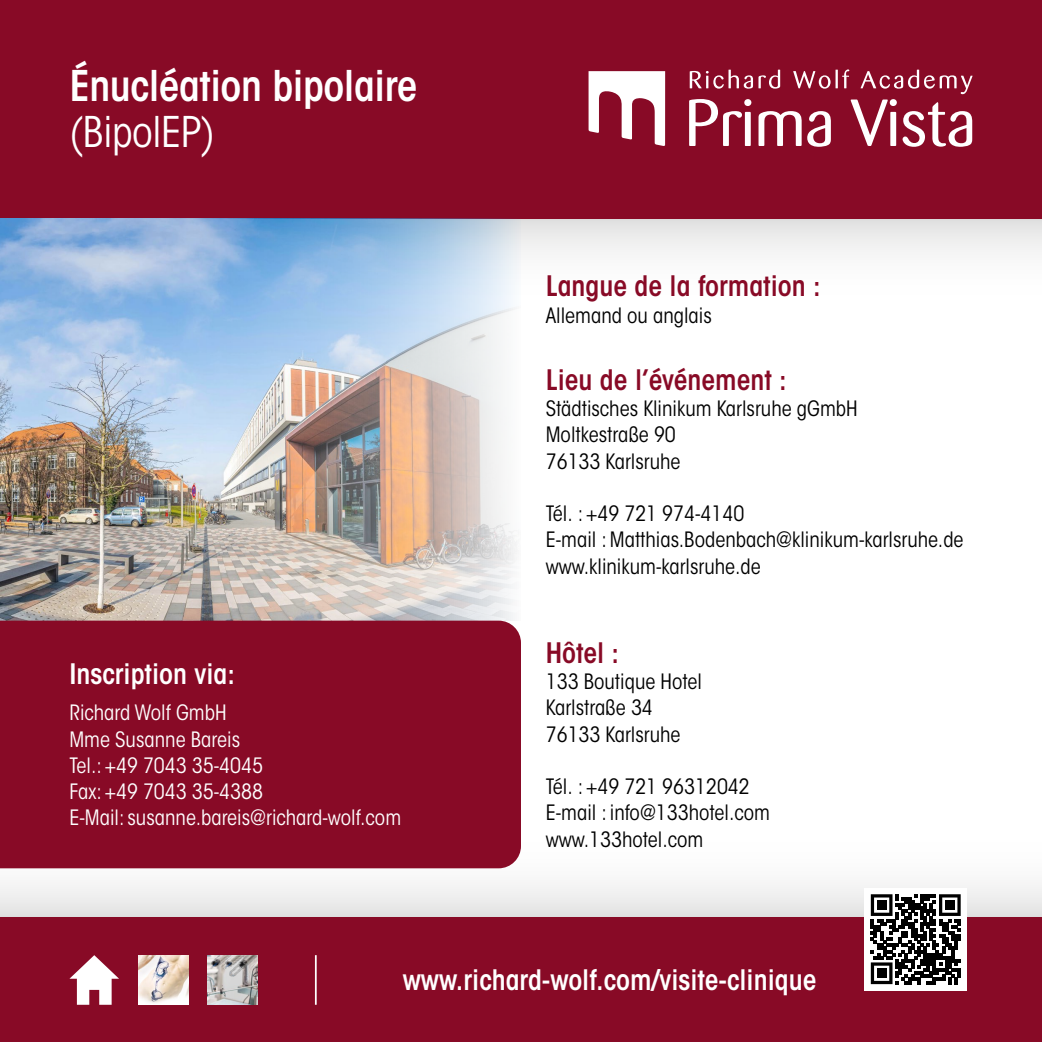
<style>
.page{position:relative;width:1042px;height:1042px;background:#fff}
.page>*{position:absolute;margin:0;border:0;box-sizing:border-box;transform-origin:0 0}
.t1{font:600 condensed 42px "ITC Avant Garde Std";letter-spacing:-.01em;color:#fff}
.t2{font:condensed 42px "ITC Avant Garde Std";letter-spacing:-.01em;color:#fff}
.t3{font:600 condensed 28px "ITC Avant Garde Std";color:#fff}
.t4{font:600 condensed 28px "ITC Avant Garde Std";color:#880a26}
.t5{font:condensed 21px/26.2px "ITC Avant Garde Std";color:#000}
.t6{font:condensed 21px/26.2px "ITC Avant Garde Std";color:#fff}
</style>
<div class="page">
<div style="left:0;top:218px;width:1042px;height:99px;background:linear-gradient(to bottom,#e7e7e7,#fff)"></div>
<div style="left:0;top:819px;width:1042px;height:99px;background:linear-gradient(to bottom,#fff,#e8e8e8)"></div>
<div style="left:0;top:0;width:1042px;height:218px;background:#880a26"></div>
<svg style="left:689px;top:99px;width:62px;height:47px"></svg>
<svg style="left:758px;top:111px;width:73px;height:36px"></svg>
<svg style="left:690px;top:70px;width:90px;height:19px"></svg>
<svg style="left:793px;top:71px;width:37px;height:18px"></svg>
<hr style="left:835px;top:70px;width:3px;height:18px;background:#fff">
<svg style="left:842px;top:69px;width:130px;height:78px"></svg>
<svg style="left:588px;top:71px;width:77px;height:75px"></svg>
<div style="left:0;top:918px;width:1042px;height:124px;background:#880a26"></div>
<img style="left:0;top:218px;width:521px;height:402px">
<div style="left:0;top:620px;width:521px;height:248px;background:#880a26"></div>
<div style="left:864px;top:888px;width:103px;height:102px;background:#fff"></div>
<svg style="left:871px;top:894px;width:89px;height:90px"></svg>
<div style="left:877px;top:900px;width:9px;height:10px;background:#000"></div>
<div style="left:945px;top:900px;width:9px;height:10px;background:#000"></div>
<div style="left:877px;top:968px;width:9px;height:10px;background:#000"></div>
<svg style="left:69px;top:955px;width:50px;height:50px"></svg>
<img style="left:139px;top:955px;width:49px;height:50px">
<hr style="left:315px;top:955px;width:2px;height:50px;background:#fff">
<img style="left:208px;top:979px;width:49px;height:26px">
<img style="left:222px;top:980px;width:35px;height:6px">
<img style="left:208px;top:955px;width:11px;height:24px">
<img style="left:219px;top:955px;width:38px;height:25px">
<h1 class="t1" style="left:69px;top:59px;width:349px">Énucléation bipolaire</h1>
<h1 class="t2" style="left:69px;top:106px;width:147px">(BipolEP)</h1>
<h2 class="t3" style="left:69px;top:656px;width:167px">Inscription via:</h2>
<p class="t6" style="left:69px;top:700px;width:333px">Richard Wolf GmbH<br>Mme Susanne Bareis<br>Tel.: +49 7043 35-4045<br>Fax: +49 7043 35-4388<br>E-Mail: susanne.bareis@richard-wolf.com</p>
<h2 class="t4" style="left:546px;top:269px;width:276px">Langue de la formation :</h2>
<p class="t5" style="left:546px;top:302px;width:168px">Allemand ou anglais</p>
<h2 class="t4" style="left:546px;top:362px;width:243px">Lieu de l’événement :</h2>
<p class="t5" style="left:546px;top:395px;width:313px">Städtisches Klinikum Karlsruhe gGmbH<br>Moltkestraße 90<br>76133 Karlsruhe</p>
<p class="t5" style="left:546px;top:500px;width:419px">Tél. : +49 721 974-4140<br>E-mail : Matthias.Bodenbach@klinikum-karlsruhe.de www.klinikum-karlsruhe.de</p>
<h2 class="t4" style="left:546px;top:635px;width:75px">Hôtel :</h2>
<p class="t5" style="left:546px;top:668px;width:158px">133 Boutique Hotel<br>Karlstraße 34<br>76133 Karlsruhe</p>
<p class="t5" style="left:546px;top:773px;width:226px">Tél. : +49 721 96312042<br>E-mail : info@133hotel.com www.133hotel.com</p>
<h2 class="t3" style="left:403px;top:962px;width:415px">www.richard-wolf.com/visite-clinique</h2>
</div>
